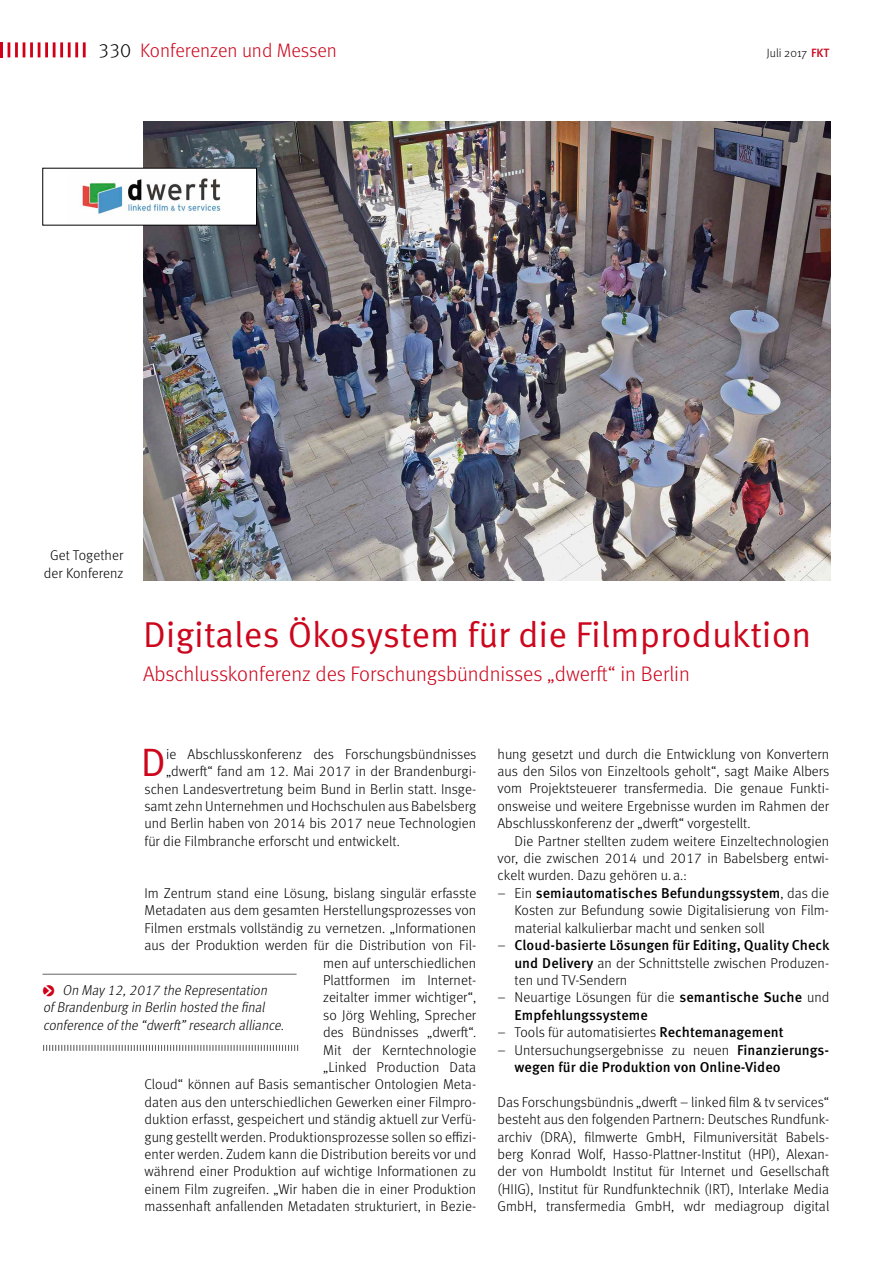
<style>
.page{position:relative;width:893px;height:1263px;background:#fff}
.page>*{position:absolute;margin:0;border:0;box-sizing:border-box;transform-origin:0 0}
.t1{font:39.6px "Meta OT Norm";color:#cc061d}
.t2{font:36px "Meta OT Norm";color:#cc061d}
.t3{font:300 21px "Meta OT";letter-spacing:-.005em;color:#cc061d}
.t4{font:300 19.5px "Meta OT";color:#cc061d}
.t5{font:300 14.25px/17.4px "Meta OT";letter-spacing:.005em;color:#000;text-align:justify}
.t6{font:500 14.25px/17.4px "Meta OT";letter-spacing:.005em;color:#000}
.t7{font:italic 300 14.25px/17.4px "Meta OT";color:#000;scale:.95 1}
.t8{font:300 12px "Meta OT";color:#000}
.s1{color:#000}
.s2{font-weight:500;color:#cc061d}
.s3{font-family:"Pointers";font-weight:400;font-style:normal;color:#d10018}
.s4{font-weight:500}
.s5{font-weight:300}
</style>
<div class="page">
<hr style="left:83px;top:42px;width:3px;height:15px;background:#d10018">
<hr style="left:75px;top:42px;width:3px;height:15px;background:#d10018">
<hr style="left:68px;top:42px;width:3px;height:15px;background:#d10018">
<hr style="left:60px;top:42px;width:3px;height:15px;background:#d10018">
<hr style="left:53px;top:42px;width:3px;height:15px;background:#d10018">
<hr style="left:45px;top:42px;width:3px;height:15px;background:#d10018">
<svg style="left:38px;top:42px;width:2px;height:15px"></svg>
<hr style="left:30px;top:42px;width:3px;height:15px;background:#d10018">
<svg style="left:23px;top:42px;width:2px;height:15px"></svg>
<hr style="left:15px;top:42px;width:3px;height:15px;background:#d10018">
<svg style="left:8px;top:42px;width:2px;height:15px"></svg>
<hr style="left:0;top:42px;width:3px;height:15px;background:#d10018">
<svg style="left:43px;top:1045px;width:255px;height:6px"></svg>
<hr style="left:43px;top:974px;width:254px;height:1px;background:#636466">
<img style="left:144px;top:121px;width:686px;height:459px">
<div style="left:43px;top:168px;width:214px;height:57px;background:#fff"></div>
<img style="left:79px;top:178px;width:144px;height:37px">
<h3 class="t4" style="left:98px;top:39px;width:240px"><span class="s1">330</span> Konferenzen und Messen</h3>
<p class="t8" style="left:767px;top:46px;width:64px">Juli 2017 <span class="s2">FKT</span></p>
<p class="t5" style="left:44px;top:547px;width:81px;text-align:center">Get Together der Konferenz</p>
<h2 class="t2" style="left:143px;top:613px;width:670px">Digitales Ökosystem für die Filmproduktion</h2>
<h3 class="t3" style="left:143px;top:661px;width:548px">Abschlusskonferenz des Forschungsbündnisses „dwerft“ in Berlin</h3>
<h1 class="t1" style="left:141px;top:738px;width:27px">D</h1>
<p class="t5" style="left:166px;top:745px;width:312px">ie Abschlusskonferenz des Forschungsbündnisses</p>
<p class="t5" style="left:166px;top:763px;width:312px">„dwerft“ fand am 12. Mai 2017 in der Brandenburgi-</p>
<p class="t5" style="left:145px;top:780px;width:333px">schen Landesvertretung beim Bund in Berlin statt. Insge-</p>
<p class="t5" style="left:145px;top:797px;width:333px">samt zehn Unternehmen und Hochschulen aus Babelsberg</p>
<p class="t5" style="left:145px;top:815px;width:333px">und Berlin haben von 2014 bis 2017 neue Technologien</p>
<p class="t5" style="left:145px;top:832px;width:257px">für die Filmbranche erforscht und entwickelt.</p>
<p class="t5" style="left:145px;top:884px;width:333px;text-align:right">Im Zentrum stand eine Lösung, bislang singulär erfasste Metadaten aus dem gesamten Herstellungsprozesses von Filmen erstmals vollständig zu vernetzen. „Informationen aus der Produktion werden für die Distribution von Fil&shy;men auf unterschiedlichen<br>Plattformen im Internet-<br>zeitalter immer wichtiger“,<br>so Jörg Wehling, Sprecher<br>des Bündnisses „dwerft“.<br>Mit der Kerntechnologie<br>„Linked Production Data<br>Cloud“ können auf Basis semantischer Ontologien Meta&shy;daten aus den unterschiedlichen Gewerken einer Filmpro&shy;duktion erfasst, gespeichert und ständig aktuell zur Verfü&shy;gung gestellt werden. Produktionsprozesse sollen so effizi&shy;enter werden. Zudem kann die Distribution bereits vor und während einer Produktion auf wichtige Informationen zu einem Film zugreifen. „Wir haben die in einer Produktion massenhaft anfallenden Metadaten strukturiert, in Bezie-</p>
<p class="t7" style="left:43px;top:981px;width:258px"><span class="s3">o</span> On May12,2017 the Representation<br>of Brandenburg in Berlin hosted the final conference of the “dwerft”research alliance.</p>
<p class="t5" style="left:497px;top:745px;width:333px">hung gesetzt und durch die Entwicklung von Konvertern aus den Silos von Einzeltools geholt“, sagt Maike Albers vom Projektsteuerer transfermedia. Die genaue Funkti&shy;onsweise und weitere Ergebnisse wurden im Rahmen der Abschlusskonferenz der „dwerft“ vorgestellt.</p>
<p class="t5" style="left:497px;top:832px;width:333px;text-indent:17px">Die Partner stellten zudem weitere Einzeltechnologien vor, die zwischen 2014 und 2017 in Babelsberg entwi&shy;ckelt wurden. Dazu gehören u. a.:</p>
<p class="t5" style="left:514px;top:884px;width:316px;text-indent:-17px">– Ein <span class="s4">semiautomatisches Befundungssystem</span>, das die Kosten zur Befundung sowie Digitalisierung von Film&shy;material kalkulierbar macht und senken soll</p>
<p class="t6" style="left:514px;top:937px;width:317px;text-align:justify;text-indent:-17px"><span class="s5">–</span> Cloud-basierte Lösungen für Editing, Quality Check und Delivery <span class="s5">an der Schnittstelle zwischen Produzen&shy;ten und TV-Sendern</span></p>
<p class="t6" style="left:514px;top:989px;width:316px;text-indent:-17px"><span class="s5">– Neuartige Lösungen für die</span> semantische Suche <span class="s5">und<br></span>Empfehlungssysteme</p>
<p class="t5" style="left:497px;top:1024px;width:288px">– Tools für automatisiertes <span class="s4">Rechtemanagement</span></p>
<p class="t6" style="left:514px;top:1041px;width:316px;text-indent:-17px"><span class="s5">– Untersuchungsergebnisse zu neuen</span> Finanzierungs&shy;wegen für die Produktion von Online-Video</p>
<p class="t5" style="left:497px;top:1093px;width:333px">Das Forschungsbündnis „dwerft – linked film &amp; tv services“ besteht aus den folgenden Partnern: Deutsches Rundfunk&shy;archiv (DRA), filmwerte GmbH, Filmuniversität Babels&shy;berg Konrad Wolf, Hasso-Plattner-Institut (HPI), Alexan&shy;der von Humboldt Institut für Internet und Gesellschaft (HIIG), Institut für Rundfunktechnik (IRT), Interlake Media GmbH, transfermedia GmbH, wdr mediagroup digital</p>
</div>
